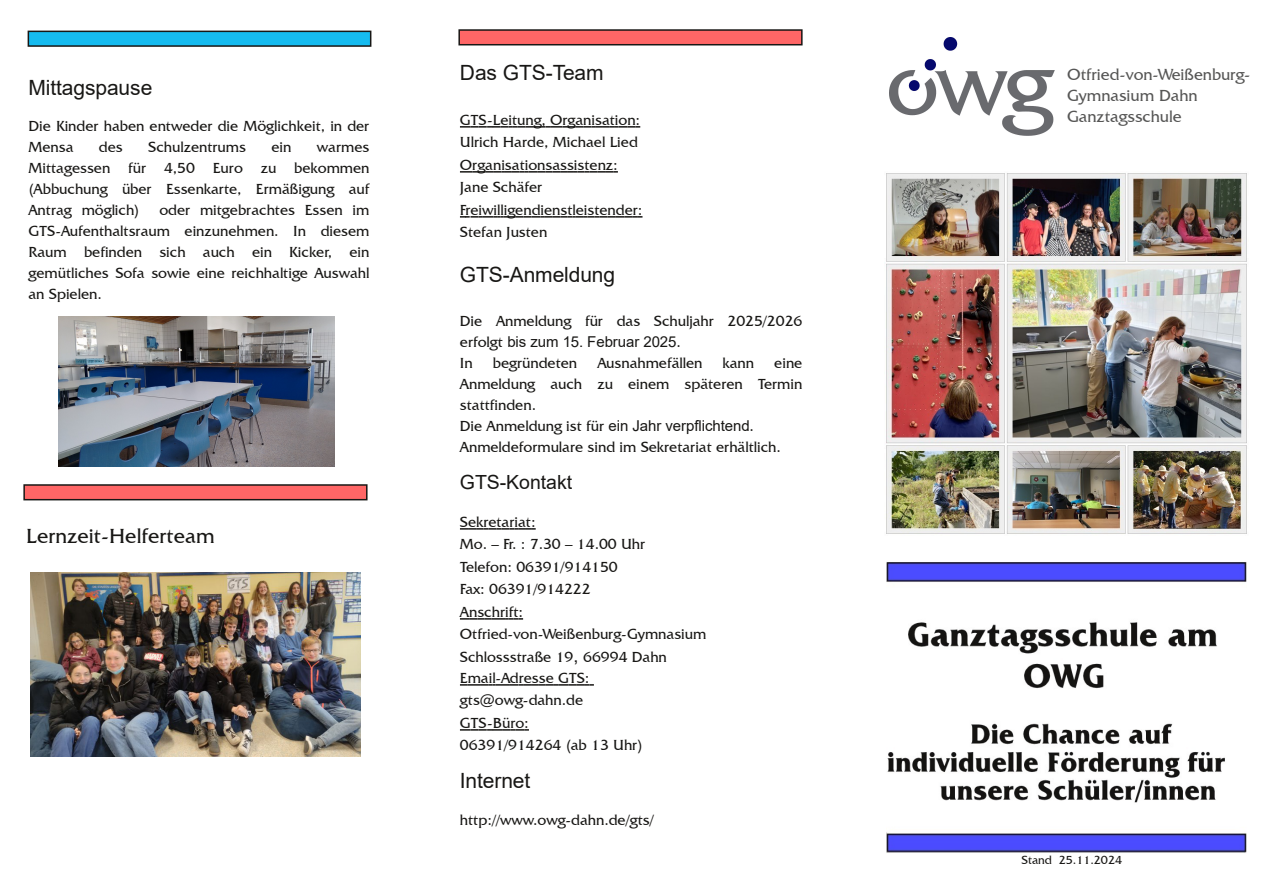
<style>
.page{position:relative;width:1263px;height:893px;background:#fff}
.page>*{position:absolute;margin:0;border:0;box-sizing:border-box;transform-origin:0 0}
.t1{font:21px "Arial";letter-spacing:-.005em;color:#181715}
.t2{font:21px "Friz Quadrata IT Cby BT";color:#181715}
.t3{font:19.5px "Arial";color:#181715}
.t4{font:16.5px/21px "Friz Quadrata IT Cby BT";letter-spacing:-.005em;color:#565655}
.t5{font:15px/22.5px "Friz Quadrata IT Cby BT";letter-spacing:-.005em;color:#181715}
.t6{font:15px "Arial";letter-spacing:-.005em;color:#181715}
.t7{font:12px "Friz Quadrata IT Cby BT";letter-spacing:-.005em;color:#181715}
.s1{font-family:"Friz Quadrata IT Cby BT"}
.s2{font-family:"Arial";font-size:18px}
</style>
<div class="page">
<svg style="left:460px;top:126px;width:180px;height:2px"></svg>
<svg style="left:460px;top:171px;width:158px;height:2px"></svg>
<svg style="left:460px;top:216px;width:182px;height:2px"></svg>
<svg style="left:460px;top:528px;width:76px;height:2px"></svg>
<svg style="left:460px;top:618px;width:63px;height:2px"></svg>
<svg style="left:460px;top:684px;width:134px;height:2px"></svg>
<svg style="left:460px;top:729px;width:69px;height:2px"></svg>
<img style="left:58px;top:317px;width:276px;height:150px">
<img style="left:886px;top:173px;width:361px;height:361px">
<div style="left:24px;top:485px;width:343px;height:15px;background:#f66"></div>
<div style="left:23px;top:484px;width:344px;height:16px;border:2px solid #181715"></div>
<img style="left:889px;top:38px;width:165px;height:97px">
<img style="left:886px;top:562px;width:360px;height:291px">
<div style="left:28px;top:31px;width:343px;height:15px;background:#15bbef"></div>
<div style="left:28px;top:31px;width:343px;height:16px;border:2px solid #181715"></div>
<div style="left:459px;top:30px;width:343px;height:15px;background:#f66"></div>
<div style="left:458px;top:29px;width:344px;height:16px;border:2px solid #181715"></div>
<img style="left:30px;top:572px;width:330px;height:185px">
<h1 class="t1" style="left:28px;top:76px;width:125px">Mittagspause</h1>
<p class="t5" style="left:28px;top:115px;width:342px;line-height:21px">Die Kinder haben entweder die Möglichkeit, in der<br>Mensa</p>
<p class="t5" style="left:99px;top:136px;width:25px">des</p>
<p class="t5" style="left:148px;top:136px;width:99px">Schulzentrums</p>
<p class="t5" style="left:271px;top:136px;width:22px">ein</p>
<p class="t5" style="left:28px;top:136px;width:343px;line-height:21px;text-align:justify;text-indent:288px">warmes Mittagessen für 4,50 Euro zu bekommen (Abbuchung über Essenkarte, Ermäßigung auf Antrag möglich)</p>
<p class="t5" style="left:28px;top:199px;width:343px;line-height:21px;text-align:justify;text-indent:131px">oder mitgebrachtes Essen im GTS-Aufenthaltsraum einzunehmen. In diesem Raum befinden sich auch ein Kicker, ein gemütliches Sofa sowie eine reichhaltige Auswahl an Spielen.</p>
<h1 class="t2" style="left:26px;top:523px;width:190px">Lernzeit-Helferteam</h1>
<h1 class="t1" style="left:460px;top:61px;width:145px">Das GTS-Team</h1>
<p class="t5" style="left:460px;top:108px;width:184px">GTS-Leitung, Organisation:<br>Ulrich Harde, Michael Lied<br>Organisationsassistenz:<br>Jane Schäfer<br>Freiwilligendienstleistender:<br>Stefan Justen</p>
<h1 class="t1" style="left:460px;top:263px;width:157px">GTS-Anmeldung</h1>
<p class="t5" style="left:460px;top:309px;width:344px">Die Anmeldung für das Schuljahr 2025/2026</p>
<p class="t6" style="left:460px;top:333px;width:222px"><span class="s1">erfolgt</span> bis zum 15. Februar 2025<span class="s1">.</span></p>
<p class="t5" style="left:460px;top:351px;width:14px">In</p>
<p class="t5" style="left:493px;top:351px;width:86px">begründeten</p>
<p class="t5" style="left:597px;top:351px;width:107px">Ausnahmefällen</p>
<p class="t5" style="left:723px;top:351px;width:33px">kann</p>
<p class="t5" style="left:460px;top:352px;width:344px;line-height:21px;text-align:justify;text-indent:314px">eine Anmeldung auch zu einem späteren Termin stattfinden.</p>
<p class="t6" style="left:460px;top:417px;width:296px"><span class="s1">Die Anmeldung ist für</span> ein Jahr verpflichtend<span class="s1">.</span></p>
<p class="t5" style="left:460px;top:435px;width:322px">Anmeldeformulare sind im Sekretariat erhältlich.</p>
<h2 class="t3" style="left:460px;top:472px;width:114px">GTS-Kontakt</h2>
<p class="t5" style="left:460px;top:510px;width:248px">Sekretariat:<br>Mo. – Fr. : 7.30 – 14.00 Uhr<br>Telefon: 06391/914150<br>Fax: 06391/914222<br>Anschrift:<br>Otfried-von-Weißenburg-Gymnasium<br>Schlossstraße 19<span class="s2">,</span> 66994 Dahn</p>
<p class="t5" style="left:460px;top:666px;width:184px">Email-Adresse GTS: gts@owg-dahn.de<br>GTS-Büro:<br>06391/914264 (ab 13 Uhr)</p>
<h1 class="t1" style="left:460px;top:769px;width:72px">Internet</h1>
<p class="t5" style="left:460px;top:809px;width:195px">http://www.owg-dahn.de/gts/</p>
<p class="t4" style="left:1067px;top:64px;width:185px">Otfried-von-Weißenburg-<br>Gymnasium Dahn<br>Ganztagsschule</p>
<p class="t7" style="left:1022px;top:852px;width:102px">Stand 25.11.2024</p>
</div>
